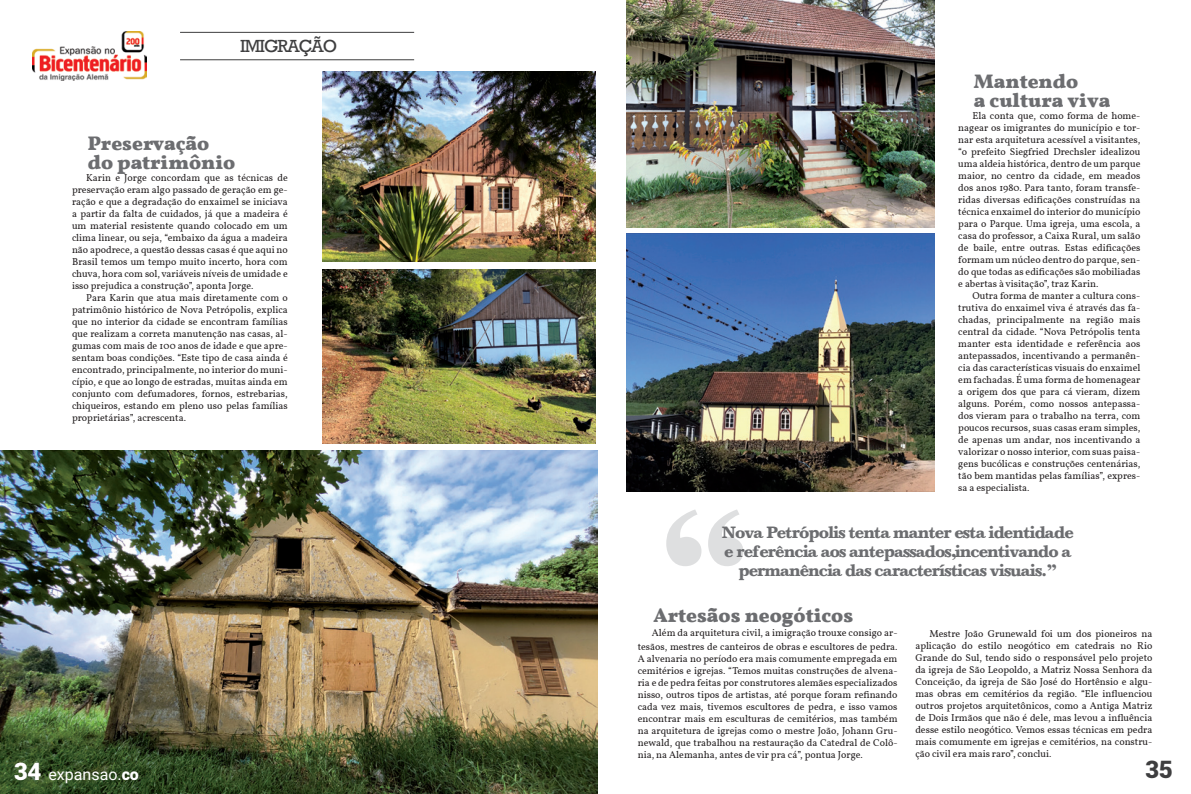
<style>
.page{position:relative;width:1191px;height:794px;background:#fff}
.page>*{position:absolute;margin:0;border:0;box-sizing:border-box;transform-origin:0 0}
.Pré-formatação_HTML{font:900 24px "Roboto";color:#fff}
.Pré-formatação_HTML-2{font:900 24px "Roboto";color:#3e3e3f}
.Pré-formatação_HTML-3{font:700 20px "Vollkorn";color:#6c6d70}
.Pré-formatação_HTML-4{font:18px "Rockwell";letter-spacing:-.06em;color:#3e3e3f}
.Pré-formatação_HTML-5{font:700 17px/19px "Baskerville";letter-spacing:-.06em;color:#6c6d70;text-align:center}
.Pré-formatação_HTML-6{font:16px "Roboto";color:#fff}
.Pré-formatação_HTML-7{font:10px/12px "Vollkorn";color:#231f20;text-align:justify}
.s1{font-weight:900}
</style>
<div class="page">
<img style="left:0;top:450px;width:597px;height:344px">
<hr style="left:180px;top:32px;width:234px;height:1px;background:#3e3e3f">
<hr style="left:180px;top:60px;width:234px;height:1px;background:#3e3e3f">
<img style="left:33px;top:31px;width:113px;height:50px">
<img style="left:323px;top:72px;width:272px;height:189px">
<img style="left:323px;top:269px;width:272px;height:174px">
<img style="left:626px;top:234px;width:308px;height:257px">
<img style="left:626px;top:0;width:308px;height:227px">
<svg style="left:666px;top:509px;width:77px;height:57px"></svg>
<p class="Pré-formatação_HTML-4" style="left:240px;top:36px;width:98px">IMIGRAÇÃO</p>
<p class="Pré-formatação_HTML-3" style="left:88px;top:131px;width:123px">Preservação</p>
<p class="Pré-formatação_HTML-3" style="left:88px;top:150px;width:149px">do patrimônio</p>
<p class="Pré-formatação_HTML-7" style="left:72px;top:172px;width:217px;text-indent:14px">Karin e Jorge concordam que as técnicas de preservação eram algo passado de geração em ge&shy;ração e que a degradação do enxaimel se iniciava a partir da falta de cuidados, já que a madeira é um material resistente quando colocado em um clima linear, ou seja, “embaixo da água a madeira não apodrece, a questão dessas casas é que aqui no Brasil temos um tempo muito incerto, hora com chuva, hora com sol, variáveis níveis de umidade e isso prejudica a construção”, aponta Jorge.</p>
<p class="Pré-formatação_HTML-7" style="left:72px;top:292px;width:217px;text-indent:14px">Para Karin que atua mais diretamente com o patrimônio histórico de Nova Petrópolis, explica que no interior da cidade se encontram famílias que realizam a correta manutenção nas casas, al&shy;gumas com mais de 100 anos de idade e que apre&shy;sentam boas condições. “Este tipo de casa ainda é encontrado, principalmente, no interior do muni&shy;cípio, e que ao longo de estradas, muitas ainda em conjunto com defumadores, fornos, estrebarias, chiqueiros, estando em pleno uso pelas famílias proprietárias”, acrescenta.</p>
<p class="Pré-formatação_HTML-3" style="left:974px;top:69px;width:106px">Mantendo</p>
<p class="Pré-formatação_HTML-3" style="left:974px;top:88px;width:138px">a cultura viva</p>
<p class="Pré-formatação_HTML-7" style="left:958px;top:110px;width:184px;text-indent:14px">Ela conta que, como forma de home&shy;nagear os imigrantes do município e tor&shy;nar esta arquitetura acessível a visitantes, “o prefeito Siegfried Drechsler idealizou uma aldeia histórica, dentro de um parque maior, no centro da cidade, em meados dos anos 1980. Para tanto, foram transfe&shy;ridas diversas edificações construídas na técnica enxaimel do interior do município para o Parque. Uma igreja, uma escola, a casa do professor, a Caixa Rural, um salão de baile, entre outras. Estas edificações formam um núcleo dentro do parque, sen&shy;do que todas as edificações são mobiliadas e abertas à visitação”, traz Karin.</p>
<p class="Pré-formatação_HTML-7" style="left:958px;top:290px;width:184px;text-indent:14px">Outra forma de manter a cultura cons&shy;trutiva do enxaimel viva é através das fa&shy;chadas, principalmente na região mais central da cidade. “Nova Petrópolis tenta manter esta identidade e referência aos antepassados, incentivando a permanên&shy;cia das características visuais do enxaimel em fachadas. É uma forma de homenagear a origem dos que para cá vieram, dizem alguns. Porém, como nossos antepassa&shy;dos vieram para o trabalho na terra, com poucos recursos, suas casas eram simples, de apenas um andar, nos incentivando a valorizar o nosso interior, com suas paisa&shy;gens bucólicas e construções centenárias, tão bem mantidas pelas famílias”, expres&shy;sa a especialista.</p>
<p class="Pré-formatação_HTML-5" style="left:722px;top:523px;width:353px">Nova Petrópolis tenta manter esta identidade e referência aos antepassados,incentivando a permanência das características visuais.”</p>
<p class="Pré-formatação_HTML-3" style="left:653px;top:603px;width:201px">Artesãos neogóticos</p>
<p class="Pré-formatação_HTML-7" style="left:638px;top:626px;width:261px;line-height:14px;text-align:right">Além da arquitetura civil, a imigração trouxe consigo ar&shy;tesãos, mestres de canteiros de obras e escultores de pedra.</p>
<p class="Pré-formatação_HTML-7" style="left:638px;top:653px;width:261px">A alvenaria no período era mais comumente empregada em cemitérios e igrejas. “Temos muitas construções de alvena&shy;ria e de pedra feitas por construtores alemães especializados nisso, outros tipos de artistas, até porque foram refinando cada vez mais, tivemos escultores de pedra, e isso vamos encontrar mais em esculturas de cemitérios, mas também na arquitetura de igrejas como o mestre João, Johann Gru&shy;newald, que trabalhou na restauração da Catedral de Colô&shy;nia, na Alemanha, antes de vir pra cá”, pontua Jorge.</p>
<p class="Pré-formatação_HTML-7" style="left:915px;top:627px;width:238px;text-indent:14px">Mestre João Grunewald foi um dos pioneiros na aplicação do estilo neogótico em catedrais no Rio Grande do Sul, tendo sido o responsável pelo projeto da igreja de São Leopoldo, a Matriz Nossa Senhora da Conceição, da igreja de São José do Hortênsio e algu&shy;mas obras em cemitérios da região. “Ele influenciou outros projetos arquitetônicos, como a Antiga Matriz de Dois Irmãos que não é dele, mas levou a influência desse estilo neogótico. Vemos essas técnicas em pedra mais comumente em igrejas e cemitérios, na constru&shy;ção civil era mais raro”, conclui.</p>
<p class="Pré-formatação_HTML" style="left:14px;top:754px;width:29px">34</p>
<p class="Pré-formatação_HTML-6" style="left:48px;top:763px;width:92px">expansao.<span class="s1">co</span></p>
<p class="Pré-formatação_HTML-2" style="left:1145px;top:753px;width:29px">35</p>
</div>
